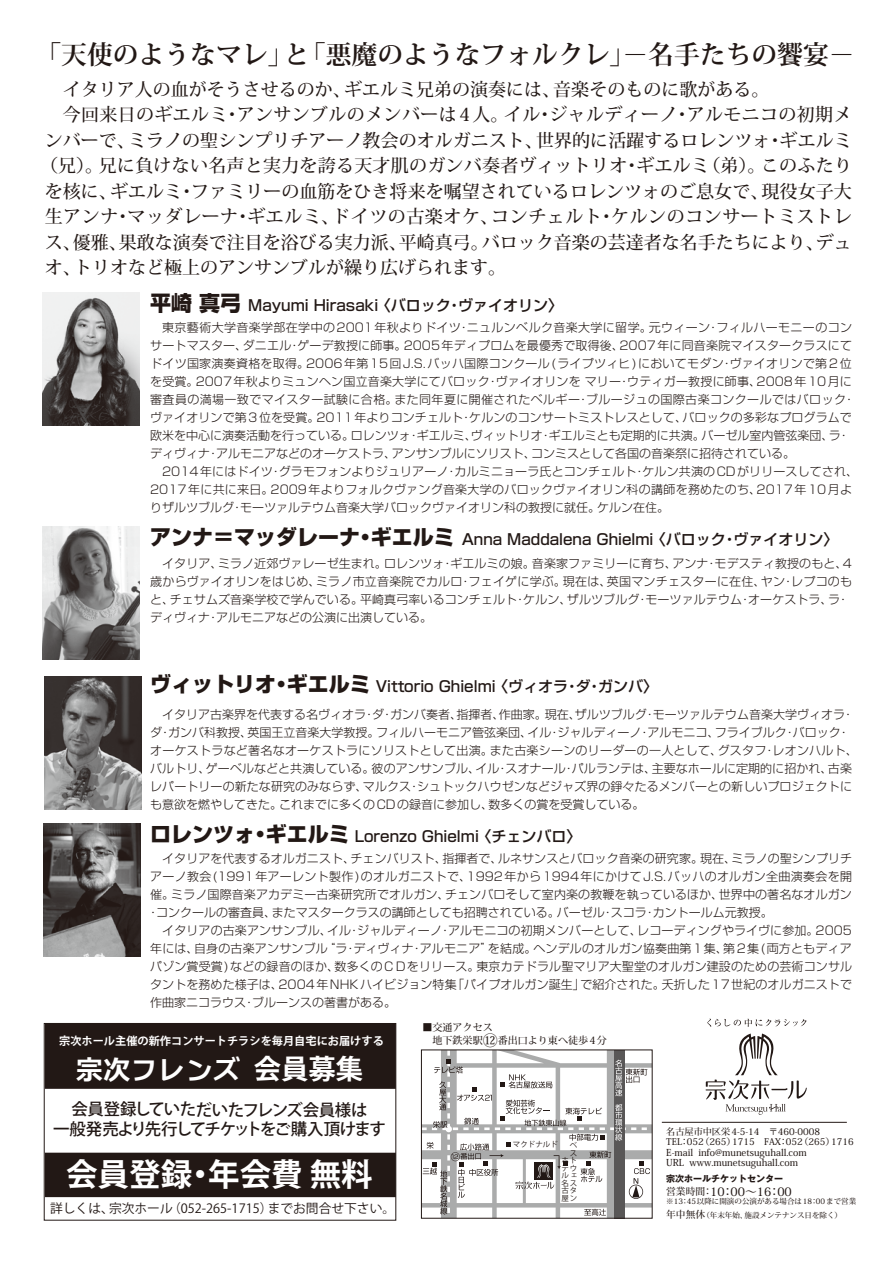
<style>
.page{position:relative;width:893px;height:1263px;background:#fff}
.page>*{position:absolute;margin:0;border:0;box-sizing:border-box;transform-origin:0 0}
.t1{font:700 31.5px "Koz Go Pro";color:#fff}
.t2{font:27.3px "Universal Line DSP E";color:#fff}
.t3{font:700 25.8px "Koz Min Pro";color:#221815}
.t4{font:500 18px/25.5px "Koz Min Pro";color:#221815}
.t5{font:500 16.35px/20px "Koz Go Pro";letter-spacing:-.07em;color:#221815;text-align:center}
.t6{font:500 15px "Shin Go Pro";color:#221815}
.t7{font:12.75px "Koz Go Pro";color:#221815}
.t8{font:300 12px/18px "Shin Go Pro";letter-spacing:.01em;color:#221815}
.t9{font:500 11.7px "Koz Min Pro";color:#221815}
.t10{font:700 11.25px "Koz Go Pro";color:#fff}
.t11{font:500 10.05px/13px "Koz Min Pro";color:#221815}
.t12{font:500 9.45px/10.2px "Koz Min Pro";color:#221815}
.t13{font:500 9.15px/10.2px "Koz Min Pro";color:#221815}
.t14{font:700 9px "Gothic MB101 Pro";color:#221815}
.t15{font:500 7.5px/13.2px "Koz Min Pro";color:#221815}
.t16{font:7.5px/7.5px "Koz Go Pro";color:#221815;text-align:right}
.s1{font-weight:800;font-size:21px}
.s2{font-family:"Koz Go Pro";font-weight:700}
.s3{font-size:15px}
.s4{font-size:9.75px}
</style>
<div class="page">
<svg style="left:423px;top:1051px;width:228px;height:165px"></svg>
<div style="left:45px;top:1153px;width:351px;height:44px;background:#221815"></div>
<svg style="left:707px;top:1018px;width:100px;height:9px"></svg>
<svg style="left:706px;top:1033px;width:101px;height:82px"></svg>
<div style="left:45px;top:1023px;width:351px;height:66px;background:#221815"></div>
<hr style="left:662px;top:1122px;width:185px;height:1px;background:#221815">
<div style="left:44px;top:1023px;width:352px;height:197px;border:1px solid #221815"></div>
<img style="left:43px;top:293px;width:97px;height:133px">
<img style="left:42px;top:526px;width:97px;height:133px">
<img style="left:44px;top:676px;width:97px;height:133px">
<img style="left:43px;top:823px;width:97px;height:133px">
<h3 class="t3" style="left:35px;top:35px;width:821px">「天使のようなマレ」と「悪魔のようなフォルクレ」－名手たちの饗宴－</h3>
<p class="t4" style="left:40px;top:75px;width:813px">　イタリア人の血がそうさせるのか、ギエルミ兄弟の演奏には、音楽そのものに歌がある。<br>　今回来日のギエルミ・アンサンブルのメンバーは4人。イル・ジャルディーノ・アルモニコの初期メンバーで、ミラノの聖シンプリチアーノ教会のオルガニスト、世界的に活躍するロレンツォ・ギエルミ（兄）。兄に負けない名声と実力を誇る天才肌のガンバ奏者ヴィットリオ・ギエルミ（弟）。このふたりを核に、ギエルミ・ファミリーの血筋をひき将来を嘱望されているロレンツォのご息女で、現役女子大生アンナ・マッダレーナ・ギエルミ、ドイツの古楽オケ、コンチェルト・ケルンのコンサートミストレス、優雅、果敢な演奏で注目を浴びる実力派、平崎真弓。バロック音楽の芸達者な名手たちにより、デュオ、トリオなど極上のアンサンブルが繰り広げられます。</p>
<p class="t6" style="left:150px;top:293px;width:414px"><span class="s1">平崎 真弓</span> Mayumi Hirasaki 〈バロック・ヴァイオリン〉</p>
<p class="t8" style="left:150px;top:317px;width:709px">　東京藝術大学音楽学部在学中の2001年秋よりドイツ・ニュルンベルク音楽大学に留学。元ウィーン・フィルハーモニーのコンサートマスター、ダニエル・ゲーデ教授に師事。2005年ディプロムを最優秀で取得後、2007年に同音楽院マイスタークラスにてドイツ国家演奏資格を取得。2006年第15回J.S.バッハ国際コンクール(ライプツィヒ)においてモダン・ヴァイオリンで第２位を受賞。2007年秋よりミュンヘン国立音楽大学にてバロック・ヴァイオリンを マリー・ウティガー教授に師事、2008年10月に審査員の満場一致でマイスター試験に合格。また同年夏に開催されたベルギー・ブルージュの国際古楽コンクールではバロック･ヴァイオリンで第３位を受賞。2011年よりコンチェルト・ケルンのコンサートミストレスとして、バロックの多彩なプログラムで欧米を中心に演奏活動を行っている。ロレンツォ・ギエルミ、ヴィットリオ・ギエルミとも定期的に共演。バーゼル室内管弦楽団、ラ・ディヴィナ・アルモニアなどのオーケストラ、アンサンブルにソリスト、コンミスとして各国の音楽祭に招待されている。<br>　2014年にはドイツ・グラモフォンよりジュリアーノ・カルミニョーラ氏とコンチェルト・ケルン共演のCDがリリースしてされ、2017年に共に来日。2009年よりフォルクヴァング音楽大学のバロックヴァイオリン科の講師を務めたのち、2017年10月よりザルツブルグ・モーツァルテウム音楽大学バロックヴァイオリン科の教授に就任。ケルン在住。</p>
<p class="t6" style="left:150px;top:527px;width:690px"><span class="s1">アンナ＝マッダレーナ・ギエルミ</span> Anna Maddalena Ghielmi 〈バロック・ヴァイオリン〉</p>
<p class="t8" style="left:150px;top:553px;width:703px">　イタリア、ミラノ近郊ヴァレーゼ生まれ。ロレンツォ・ギエルミの娘。音楽家ファミリーに育ち、アンナ・モデスティ教授のもと、4歳からヴァイオリンをはじめ、ミラノ市立音楽院でカルロ・フェイゲに学ぶ。現在は、英国マンチェスターに在住、ヤン・レプコのもと、チェサムズ音楽学校で学んでいる。平崎真弓率いるコンチェルト・ケルン、ザルツブルグ・モーツァルテウム・オーケストラ、ラ・ディヴィナ・アルモニアなどの公演に出演している。</p>
<p class="t6" style="left:150px;top:674px;width:509px"><span class="s1">ヴィットリオ・ギエルミ</span> Vittorio Ghielmi 〈ヴィオラ・ダ・ガンバ〉</p>
<p class="t8" style="left:150px;top:704px;width:709px">　イタリア古楽界を代表する名ヴィオラ・ダ・ガンバ奏者、指揮者、作曲家。現在、ザルツブルグ・モーツァルテウム音楽大学ヴィオラ・ダ・ガンバ科教授、英国王立音楽大学教授。フィルハーモニア管弦楽団、イル・ジャルディーノ・アルモニコ、フライブルク・バロック・オーケストラなど著名なオーケストラにソリストとして出演。また古楽シーンのリーダーの一人として、グスタフ・レオンハルト、バルトリ、ゲーベルなどと共演している。彼のアンサンブル、イル・スオナール・パルランテは、主要なホールに定期的に招かれ、古楽レパートリーの新たな研究のみならず、マルクス・シュトックハウゼンなどジャズ界の錚々たるメンバーとの新しいプロジェクトにも意欲を燃やしてきた。これまでに多くのCDの録音に参加し、数多くの賞を受賞している。</p>
<p class="t6" style="left:150px;top:824px;width:433px"><span class="s1">ロレンツォ・ギエルミ</span> Lorenzo Ghielmi 〈チェンバロ〉</p>
<p class="t8" style="left:150px;top:848px;width:703px">　イタリアを代表するオルガニスト、チェンバリスト、指揮者で、ルネサンスとバロック音楽の研究家。現在、ミラノの聖シンプリチアーノ教会(1991年アーレント製作)のオルガニストで、1992年から1994年にかけてJ.S.バッハのオルガン全曲演奏会を開催。ミラノ国際音楽アカデミー古楽研究所でオルガン、チェンバロそして室内楽の教鞭を執っているほか、世界中の著名なオルガン･コンクールの審査員、またマスタークラスの講師としても招聘されている。バーゼル･スコラ・カントールム元教授。<br>　イタリアの古楽アンサンブル、イル･ジャルディーノ･アルモニコの初期メンバーとして、レコーディングやライヴに参加。2005年には、自身の古楽アンサンブル“ラ･ディヴィナ･アルモニア”を結成。ヘンデルのオルガン協奏曲第1集、第2集(両方ともディアパゾン賞受賞)などの録音のほか、数多くのＣＤをリリース。東京カテドラル聖マリア大聖堂のオルガン建設のための芸術コンサルタントを務めた様子は、2004年NHKハイビジョン特集「パイプオルガン誕生」で紹介された。夭折した17世紀のオルガニストで作曲家ニコラウス・ブルーンスの著書がある。</p>
<p class="t10" style="left:59px;top:1034px;width:326px">宗次ホール主催の新作コンサートチラシを毎月自宅にお届けする</p>
<h2 class="t2" style="left:76px;top:1056px;width:289px">宗次フレンズ <span class="s2">会員募集</span></h2>
<h3 class="t5" style="left:53px;top:1100px;width:334px">会員登録していただいたフレンズ会員様は<br>一般発売より先行してチケットをご購入頂けます</h3>
<h1 class="t1" style="left:66px;top:1154px;width:308px">会員登録・年会費 無料</h1>
<p class="t7" style="left:50px;top:1200px;width:347px">詳しくは、宗次ホール（052-265-1715）までお問合せ下さい。</p>
<p class="t11" style="left:422px;top:1020px;width:186px">■交通アクセス<br>　地下鉄栄駅<span class="s3">⑫</span>番出口より東へ徒歩4分</p>
<p class="t16" style="left:513px;top:1140px;width:46px">マクドナルド</p>
<p class="t16" style="left:562px;top:1142px;width:17px">ベスホトテウルェ名ス古タ屋ン</p>
<p class="t13" style="left:666px;top:1126px;width:189px">名古屋市中区栄4-5-14　〒460-0008<br>TEL：052（265）1715　FAX：052（265）1716</p>
<p class="t12" style="left:666px;top:1147px;width:142px">E-mail info@munetsuguhall.com<br>URL www.munetsuguhall.com</p>
<p class="t9" style="left:666px;top:1183px;width:127px"><span class="s4">営業時間：</span>10：00～16：00</p>
<p class="t15" style="left:666px;top:1195px;width:191px">※13：45以降に開演の公演がある場合は18：00まで営業<span class="s4">年中無休</span>（年末年始、施設メンテナンス日を除く）</p>
<p class="t14" style="left:666px;top:1171px;width:119px">宗次ホールチケットセンター</p>
</div>
